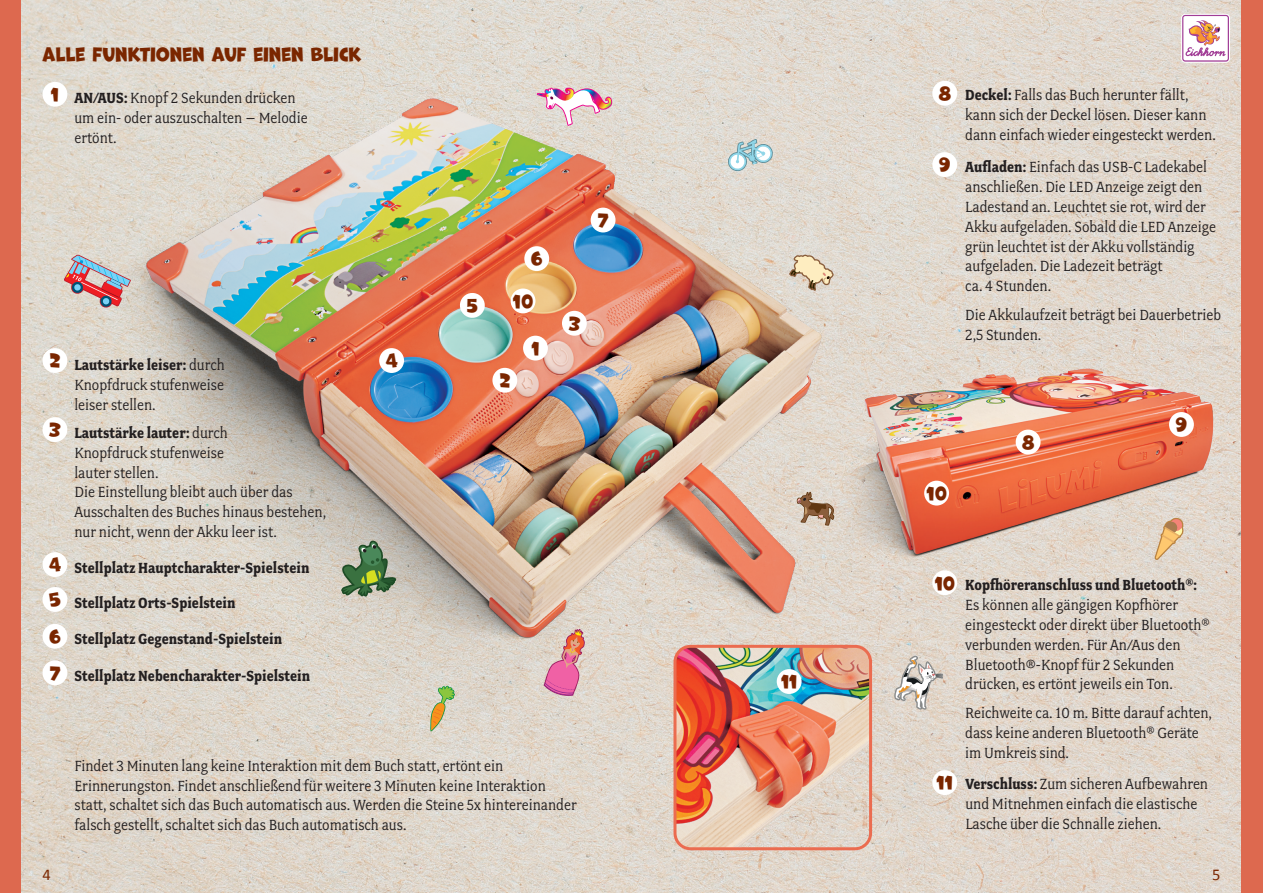
<style>
.page{position:relative;width:1263px;height:893px;background:#fff}
.page>*{position:absolute;margin:0;border:0;box-sizing:border-box;transform-origin:0 0}
.t1{font:18px/35px "Marvin";color:#7a2600}
.t2{font:16.5px/19.8px "Fairplex Narrow OT";color:#231f20}
.t3{font:700 16.5px/35px "Fairplex Narrow OT";color:#231f20}
.t4{font:16.5px "Calibri";color:#7a2600}
.s1{font-weight:700}
</style>
<div class="page">
<img style="left:21px;top:0;width:1221px;height:893px">
<img style="left:61px;top:95px;width:766px;height:660px">
<img style="left:832px;top:346px;width:395px;height:242px">
<img style="left:674px;top:645px;width:197px;height:205px">
<div style="left:673px;top:645px;width:199px;height:205px;border:3px solid #eb6c50;border-radius:16px"></div>
<div style="left:379px;top:348px;width:25px;height:25px;background:#fff;border-radius:50%"></div>
<div style="left:492px;top:368px;width:25px;height:25px;background:#fff;border-radius:50%"></div>
<div style="left:523px;top:336px;width:25px;height:25px;background:#fff;border-radius:50%"></div>
<div style="left:43px;top:82px;width:24px;height:25px;background:#fff;border-radius:50%"></div>
<div style="left:43px;top:348px;width:24px;height:25px;background:#fff;border-radius:50%"></div>
<div style="left:43px;top:417px;width:24px;height:25px;background:#fff;border-radius:50%"></div>
<div style="left:43px;top:552px;width:24px;height:25px;background:#fff;border-radius:50%"></div>
<div style="left:43px;top:587px;width:24px;height:25px;background:#fff;border-radius:50%"></div>
<div style="left:43px;top:624px;width:24px;height:25px;background:#fff;border-radius:50%"></div>
<div style="left:43px;top:660px;width:24px;height:25px;background:#fff;border-radius:50%"></div>
<div style="left:562px;top:311px;width:25px;height:25px;background:#fff;border-radius:50%"></div>
<div style="left:524px;top:246px;width:25px;height:25px;background:#fff;border-radius:50%"></div>
<div style="left:591px;top:208px;width:24px;height:24px;background:#fff;border-radius:50%"></div>
<div style="left:932px;top:152px;width:25px;height:25px;background:#fff;border-radius:50%"></div>
<div style="left:932px;top:570px;width:25px;height:25px;background:#fff;border-radius:50%"></div>
<div style="left:932px;top:770px;width:25px;height:25px;background:#fff;border-radius:50%"></div>
<div style="left:1169px;top:412px;width:25px;height:25px;background:#fff;border-radius:50%"></div>
<div style="left:924px;top:481px;width:25px;height:24px;background:#fff;border-radius:50%"></div>
<div style="left:511px;top:288px;width:24px;height:25px;background:#fff;border-radius:50%"></div>
<div style="left:777px;top:669px;width:24px;height:25px;background:#fff;border-radius:50%"></div>
<div style="left:1016px;top:430px;width:24px;height:24px;background:#fff;border-radius:50%"></div>
<div style="left:932px;top:81px;width:25px;height:25px;background:#fff;border-radius:50%"></div>
<div style="left:0;top:0;width:21px;height:893px;background:#dd694f"></div>
<div style="left:1242px;top:0;width:21px;height:893px;background:#dd694f"></div>
<svg style="left:789px;top:255px;width:45px;height:36px;background:#dacab0"></svg>
<svg style="left:1154px;top:517px;width:30px;height:43px"></svg>
<svg style="left:537px;top:87px;width:76px;height:39px"></svg>
<svg style="left:339px;top:540px;width:58px;height:64px;background:#8fa181"></svg>
<svg style="left:727px;top:139px;width:46px;height:32px"></svg>
<svg style="left:64px;top:255px;width:67px;height:53px;background:#c2a4a8"></svg>
<svg style="left:796px;top:492px;width:38px;height:34px"></svg>
<svg style="left:430px;top:685px;width:25px;height:46px"></svg>
<svg style="left:894px;top:655px;width:49px;height:55px;background:#cfc7be"></svg>
<svg style="left:543px;top:629px;width:42px;height:67px;background:#de97a5"></svg>
<svg style="left:1181px;top:14px;width:49px;height:49px"></svg>
<svg style="left:459px;top:292px;width:27px;height:27px"></svg>
<p class="t1" style="left:43px;top:37px;width:320px">ALLE FUNKTIONEN AUF EINEN BLICK</p>
<p class="t1" style="left:51px;top:77px;width:10px">1</p>
<p class="t2" style="left:74px;top:88px;width:235px"><span class="s1">AN/AUS:</span> Knopf 2 Sekunden drücken um ein- oder auszuschalten – Melodie ertönt.</p>
<p class="t1" style="left:49px;top:344px;width:13px">2</p>
<p class="t1" style="left:49px;top:413px;width:14px">3</p>
<p class="t1" style="left:49px;top:548px;width:14px">4<br>5</p>
<p class="t1" style="left:49px;top:619px;width:13px;line-height:36.6px">6<br>7</p>
<p class="t2" style="left:74px;top:355px;width:152px;text-align:justify"><span class="s1">Lautstärke leiser:</span> durch Knopfdruck stufenweise leiser stellen.</p>
<p class="t2" style="left:74px;top:423px;width:253px"><span class="s1">Lautstärke lauter:</span> durch<br>Knopfdruck stufenweise<br>lauter stellen.<br>Die Einstellung bleibt auch über das<br>Ausschalten des Buches hinaus bestehen, nur nicht, wenn der Akku leer ist.</p>
<p class="t3" style="left:74px;top:550px;width:237px">Stellplatz Hauptcharakter-Spielstein<br>Stellplatz Orts-Spielstein</p>
<p class="t3" style="left:74px;top:622px;width:209px">Stellplatz Gegenstand-Spielstein</p>
<p class="t3" style="left:74px;top:658px;width:237px">Stellplatz Nebencharakter-Spielstein</p>
<p class="t1" style="left:385px;top:344px;width:14px">4</p>
<p class="t1" style="left:531px;top:242px;width:13px">6</p>
<p class="t1" style="left:513px;top:284px;width:22px">10</p>
<p class="t1" style="left:499px;top:363px;width:13px">2</p>
<p class="t1" style="left:531px;top:331px;width:10px">1</p>
<p class="t1" style="left:598px;top:203px;width:12px">7</p>
<p class="t1" style="left:568px;top:306px;width:14px">3</p>
<p class="t2" style="left:74px;top:756px;width:504px">Findet 3 Minuten lang keine Interaktion mit dem Buch statt, ertönt ein Erinnerungston. Findet anschließend für weitere 3 Minuten keine Interaktion statt, schaltet sich das Buch automatisch aus. Werden die Steine 5x hintereinander falsch gestellt, schaltet sich das Buch automatisch aus.</p>
<p class="t1" style="left:781px;top:665px;width:18px">11</p>
<p class="t1" style="left:938px;top:76px;width:14px">8</p>
<p class="t1" style="left:939px;top:148px;width:13px">9</p>
<p class="t2" style="left:965px;top:85px;width:252px"><span class="s1">Deckel:</span> Falls das Buch herunter fällt, kann sich der Deckel lösen. Dieser kann dann einfach wieder eingesteckt werden.</p>
<p class="t2" style="left:965px;top:157px;width:252px"><span class="s1">Aufladen:</span> Einfach das USB-C Ladekabel anschließen. Die LED Anzeige zeigt den Ladestand an. Leuchtet sie rot, wird der Akku aufgeladen. Sobald die LED Anzeige grün leuchtet ist der Akku vollständig aufgeladen. Die Ladezeit beträgt<br>ca. 4 Stunden.</p>
<p class="t2" style="left:965px;top:305px;width:257px">Die Akkulaufzeit beträgt bei Dauerbetrieb<br>2,5 Stunden.</p>
<p class="t1" style="left:926px;top:476px;width:22px">10</p>
<p class="t1" style="left:1022px;top:425px;width:14px">8</p>
<p class="t1" style="left:1175px;top:408px;width:13px">9</p>
<p class="t1" style="left:935px;top:566px;width:22px">10</p>
<p class="t1" style="left:937px;top:766px;width:18px">11</p>
<p class="t2" style="left:965px;top:575px;width:246px"><span class="s1">Kopfhöreranschluss und Bluetooth</span><sup>®</sup><span class="s1">:<br></span>Es können alle gängigen Kopfhörer eingesteckt oder direkt über Bluetooth<sup>® </sup>verbunden werden. Für An/Aus den Bluetooth®-Knopf für 2 Sekunden drücken, es ertönt jeweils ein Ton.</p>
<p class="t2" style="left:965px;top:703px;width:248px">Reichweite ca. 10 m. Bitte darauf achten, dass keine anderen Bluetooth<sup>®</sup> Geräte im Umkreis sind.</p>
<p class="t2" style="left:965px;top:774px;width:244px"><span class="s1">Verschluss:</span> Zum sicheren Aufbewahren und Mitnehmen einfach die elastische<br>Lasche über die Schnalle ziehen.</p>
<p class="t4" style="left:43px;top:863px;width:10px">4</p>
<p class="t4" style="left:1212px;top:863px;width:10px">5</p>
</div>
